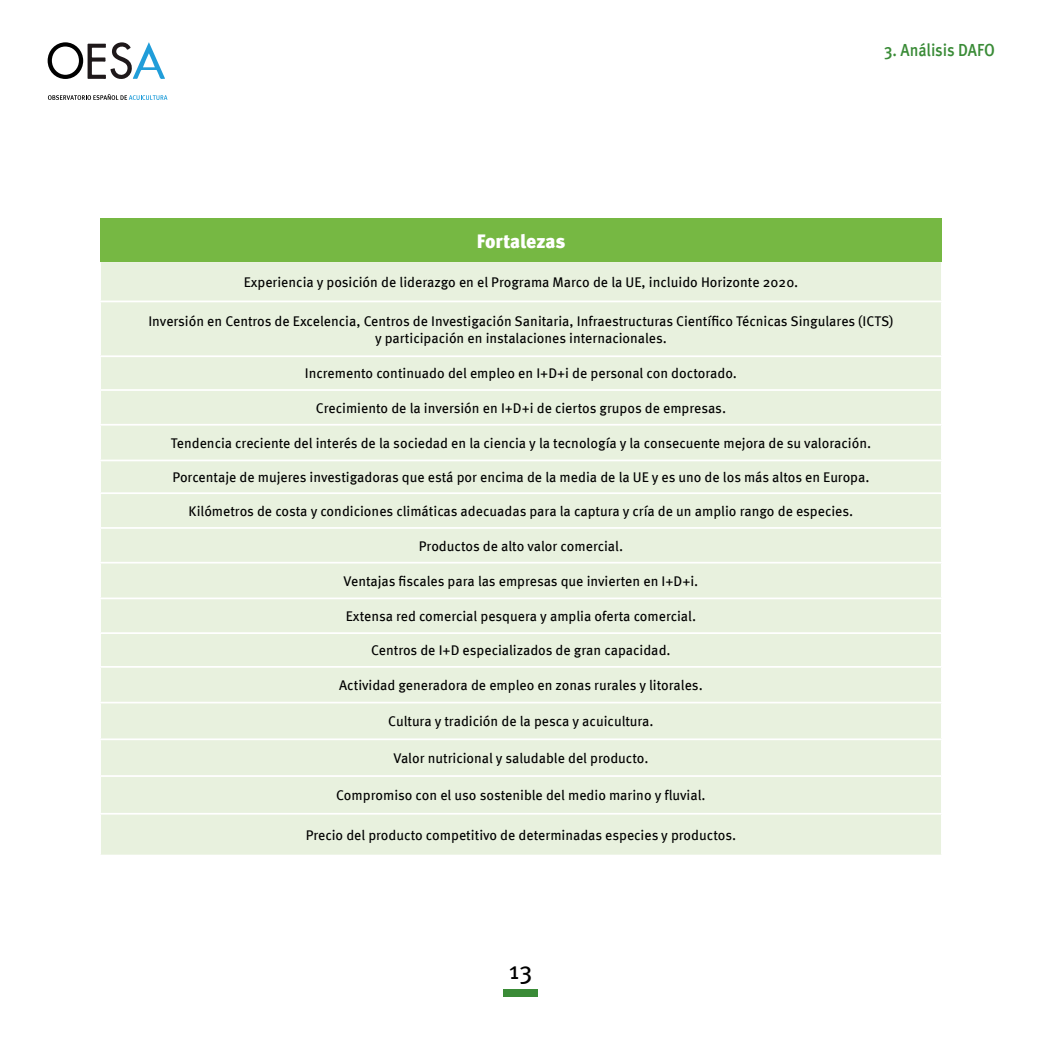
<style>
.page{position:relative;width:1042px;height:1042px;background:#fff}
.page>*{position:absolute;margin:0;border:0;box-sizing:border-box;transform-origin:0 0}
.t1{font:24.5px "Meta Pro";color:#000}
.t2{font:900 19.25px "Meta Pro";letter-spacing:-.01em;color:#fff}
.t3{font:500 17.5px "Meta Pro";letter-spacing:-.01em;color:#3a8b37;scale:.9 1}
.t4{font:14px/16.8px "Meta Pro";color:#000;text-align:center}
</style>
<div class="page">
<svg style="left:48px;top:42px;width:117px;height:37px"></svg>
<svg style="left:48px;top:94px;width:119px;height:6px"></svg>
<div style="left:503px;top:989px;width:35px;height:8px;background:#3a8b37"></div>
<div style="left:100px;top:218px;width:842px;height:44px;background:#76b843"></div>
<div style="left:101px;top:262px;width:840px;height:592px;background:#e8f1de"></div>
<hr style="left:99px;top:300px;width:844px;height:2px;background:#fff">
<hr style="left:99px;top:355px;width:844px;height:2px;background:#fff">
<hr style="left:99px;top:389px;width:844px;height:2px;background:#fff">
<hr style="left:99px;top:424px;width:844px;height:2px;background:#fff">
<hr style="left:99px;top:459px;width:844px;height:2px;background:#fff">
<hr style="left:99px;top:492px;width:844px;height:2px;background:#fff">
<hr style="left:99px;top:527px;width:844px;height:2px;background:#fff">
<hr style="left:99px;top:562px;width:844px;height:1px;background:#fff">
<hr style="left:99px;top:597px;width:844px;height:2px;background:#fff">
<hr style="left:99px;top:632px;width:844px;height:2px;background:#fff">
<hr style="left:99px;top:666px;width:844px;height:2px;background:#fff">
<hr style="left:99px;top:702px;width:844px;height:1px;background:#fff">
<hr style="left:99px;top:738px;width:844px;height:2px;background:#fff">
<hr style="left:99px;top:775px;width:844px;height:2px;background:#fff">
<hr style="left:99px;top:813px;width:844px;height:1px;background:#fff">
<p class="t3" style="left:884px;top:36px;width:125px">3. Análisis DAFO</p>
<h2 class="t2" style="left:477px;top:226px;width:90px">Fortalezas</h2>
<p class="t4" style="left:244px;top:272px;width:556px">Experiencia y posición de liderazgo en el Programa Marco de la UE, incluido Horizonte 2020.</p>
<p class="t4" style="left:148px;top:312px;width:747px">Inversión en Centros de Excelencia, Centros de Investigación Sanitaria, Infraestructuras Científico Técnicas Singulares (ICTS) y participación en instalaciones internacionales.</p>
<p class="t4" style="left:305px;top:364px;width:434px">Incremento continuado del empleo en I+D+i de personal con doctorado.</p>
<p class="t4" style="left:316px;top:398px;width:412px">Crecimiento de la inversión en I+D+i de ciertos grupos de empresas.</p>
<p class="t4" style="left:171px;top:434px;width:702px">Tendencia creciente del interés de la sociedad en la ciencia y la tecnología y la consecuente mejora de su valoración.</p>
<p class="t4" style="left:172px;top:468px;width:698px">Porcentaje de mujeres investigadoras que está por encima de la media de la UE y es uno de los más altos en Europa.</p>
<p class="t4" style="left:189px;top:502px;width:666px">Kilómetros de costa y condiciones climáticas adecuadas para la captura y cría de un amplio rango de especies.</p>
<p class="t4" style="left:419px;top:536px;width:206px">Productos de alto valor comercial.</p>
<p class="t4" style="left:344px;top:572px;width:356px">Ventajas fiscales para las empresas que invierten en I+D+i.</p>
<p class="t4" style="left:346px;top:607px;width:352px">Extensa red comercial pesquera y amplia oferta comercial.</p>
<p class="t4" style="left:371px;top:641px;width:301px">Centros de I+D especializados de gran capacidad.</p>
<p class="t4" style="left:339px;top:676px;width:365px">Actividad generadora de empleo en zonas rurales y litorales.</p>
<p class="t4" style="left:388px;top:712px;width:267px">Cultura y tradición de la pesca y acuicultura.</p>
<p class="t4" style="left:393px;top:749px;width:257px">Valor nutricional y saludable del producto.</p>
<p class="t4" style="left:336px;top:786px;width:371px">Compromiso con el uso sostenible del medio marino y fluvial.</p>
<p class="t4" style="left:306px;top:826px;width:432px">Precio del producto competitivo de determinadas especies y productos.</p>
<h1 class="t1" style="left:509px;top:952px;width:25px">13</h1>
</div>
